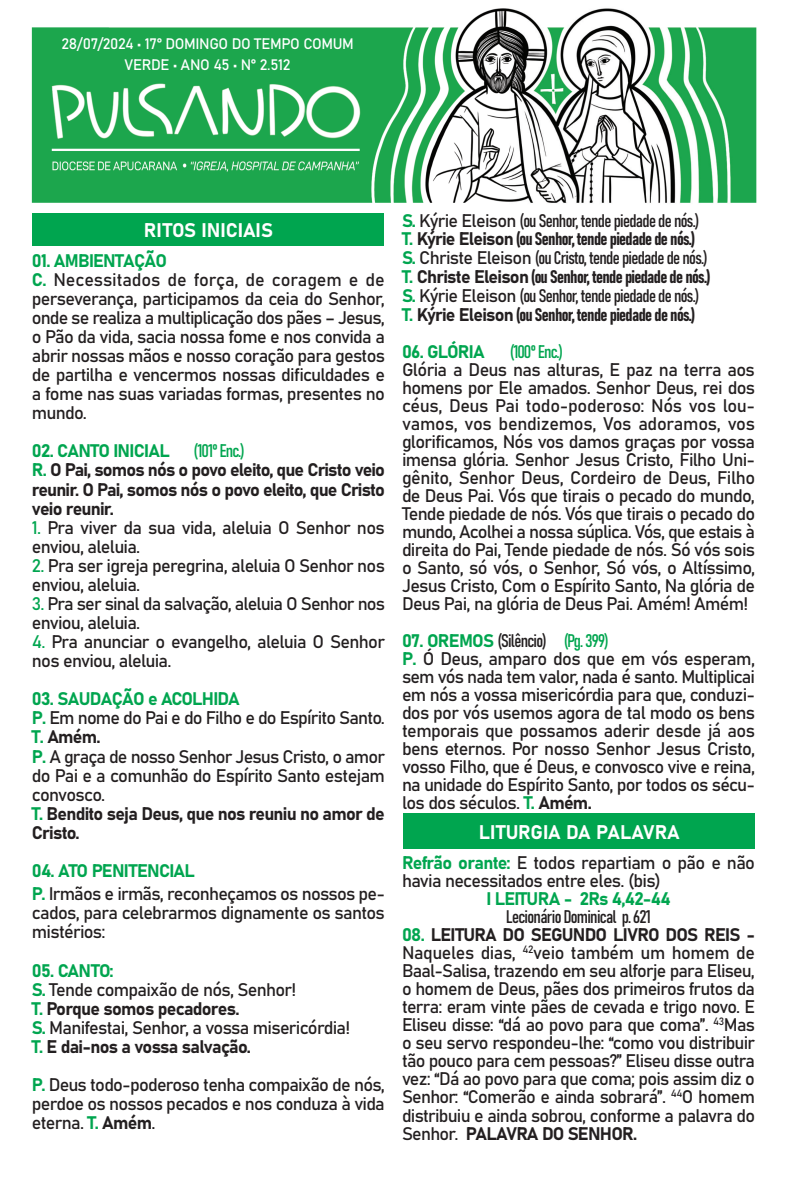
<style>
.page{position:relative;width:787px;height:1191px;background:#fff}
.page>*{position:absolute;margin:0;border:0;box-sizing:border-box;transform-origin:0 0}
.t1{font:19.5px "Bahnschrift";color:#fff}
.t2{font:18px/18px "Bahnschrift";letter-spacing:-.04em;color:#231f20}
.t3{font:18px "Bahnschrift";letter-spacing:-.04em;color:#00a54f}
.t4{font:15px/21px "Bahnschrift";letter-spacing:-.02em;color:#fff;text-align:center}
.s1{color:#00a54f}
</style>
<div class="page">
<div style="left:33px;top:213px;width:351px;height:32px;background:#00a54f"></div>
<img style="left:31px;top:8px;width:726px;height:195px">
<div style="left:403px;top:813px;width:352px;height:36px;background:#00a54f"></div>
<p class="t4" style="left:61px;top:33px;width:294px">28/07/2024 • 17° DOMINGO DO TEMPO COMUM<br>VERDE • ANO 45 • N° 2.512</p>
<p class="t1" style="left:144px;top:215px;width:131px">RITOS INICIAIS</p>
<p class="t2" style="left:32px;top:249px;width:354px;line-height:19px"><span class="s1">01. AMBIENTAÇÃO<br>C.</span> Necessitados de força, de coragem e de perseverança, participamos da ceia do Senhor, onde se realiza a multiplicação dos pães – Jesus, o Pão da vida, sacia nossa fome e nos convida a abrir nossas mãos e nosso coração para gestos de partilha e vencermos nossas dificuldades e a fome nas suas variadas formas, presentes no mundo.</p>
<p class="t3" style="left:32px;top:437px;width:139px">02. CANTO INICIAL</p>
<p class="t2" style="left:32px;top:440px;width:355px;line-height:19px;text-indent:162px"><span class="s1">(101º Enc.)<br>R.</span> O Pai, somos nós o povo eleito, que Cristo veio reunir. O Pai, somos nós o povo eleito, que Cristo veio reunir.</p>
<p class="t2" style="left:32px;top:516px;width:354px;line-height:19px"><span class="s1">1.</span> Pra viver da sua vida, aleluia O Senhor nos enviou, aleluia.</p>
<p class="t2" style="left:32px;top:554px;width:354px;line-height:19px"><span class="s1">2.</span> Pra ser igreja peregrina, aleluia O Senhor nos enviou, aleluia.</p>
<p class="t2" style="left:32px;top:593px;width:355px;line-height:19px"><span class="s1">3.</span> Pra ser sinal da salvação, aleluia O Senhor nos enviou, aleluia.</p>
<p class="t2" style="left:32px;top:631px;width:354px;line-height:19px"><span class="s1">4.</span> Pra anunciar o evangelho, aleluia O Senhor nos enviou, aleluia.</p>
<p class="t2" style="left:32px;top:688px;width:354px;line-height:19px"><span class="s1">03. SAUDAÇÃO e ACOLHIDA<br>P.</span> Em nome do Pai e do Filho e do Espírito Santo.<br><span class="s1">T.</span> Amém.<br><span class="s1">P.</span> A graça de nosso Senhor Jesus Cristo, o amor do Pai e a comunhão do Espírito Santo estejam convosco.<br><span class="s1">T.</span> Bendito seja Deus, que nos reuniu no amor de<br>Cristo.</p>
<p class="t2" style="left:32px;top:857px;width:354px;line-height:23.4px"><span class="s1">04. ATO PENITENCIAL<br>P.</span> Irmãos e irmãs, reconheçamos os nossos pe-</p>
<p class="t2" style="left:32px;top:902px;width:354px;line-height:19px">cados, para celebrarmos dignamente os santos mistérios:</p>
<p class="t2" style="left:32px;top:959px;width:320px;line-height:19px"><span class="s1">05. CANTO:<br>S.</span> Tende compaixão de nós, Senhor!<br><span class="s1">T.</span> Porque somos pecadores.<br><span class="s1">S.</span> Manifestai, Senhor, a vossa misericórdia!<br><span class="s1">T.</span> E dai-nos a vossa salvação.</p>
<p class="t2" style="left:32px;top:1074px;width:354px;line-height:19px;text-align:justify"><span class="s1">P.</span> Deus todo-poderoso tenha compaixão de nós, perdoe os nossos pecados e nos conduza à vida eterna. <span class="s1">T.</span> Amém.</p>
<p class="t2" style="left:402px;top:210px;width:310px;line-height:18.8px"><span class="s1">S.</span> Kýrie Eleison (ou Senhor, tende piedade de nós.)<br><span class="s1">T.</span> Kýrie Eleison (ou Senhor, tende piedade de nós.)<br><span class="s1">S.</span> Christe Eleison (ou Cristo, tende piedade de nós.)<br><span class="s1">T.</span> Christe Eleison (ou Senhor, tende piedade de nós.)<br><span class="s1">S.</span> Kýrie Eleison (ou Senhor, tende piedade de nós.)<br><span class="s1">T.</span> Kýrie Eleison (ou Senhor, tende piedade de nós.)</p>
<p class="t3" style="left:402px;top:337px;width:84px">06. GLÓRIA</p>
<p class="t3" style="left:510px;top:337px;width:54px">(100º Enc.)</p>
<p class="t2" style="left:402px;top:359px;width:355px;text-align:justify">Glória a Deus nas alturas, E paz na terra aos homens por Ele amados. Senhor Deus, rei dos céus, Deus Pai todo-poderoso: Nós vos lou&shy;vamos, vos bendizemos, Vos adoramos, vos glorificamos, Nós vos damos graças por vossa imensa glória. Senhor Jesus Cristo, Filho Uni&shy;gênito, Senhor Deus, Cordeiro de Deus, Filho de Deus Pai. Vós que tirais o pecado do mundo, Tende piedade de nós. Vós que tirais o pecado do mundo, Acolhei a nossa súplica. Vós, que estais à direita do Pai, Tende piedade de nós. Só vós sois o Santo, só vós, o Senhor, Só vós, o Altíssimo, Jesus Cristo, Com o Espírito Santo, Na glória de Deus Pai, na glória de Deus Pai. Amém! Amém!</p>
<p class="t2" style="left:402px;top:630px;width:355px"><span class="s1">07. OREMOS</span> (Silêncio) <span class="s1">(Pg. 399)<br>P.</span> Ó Deus, amparo dos que em vós esperam, sem vós nada tem valor, nada é santo. Multiplicai em nós a vossa misericórdia para que, conduzi&shy;dos por vós usemos agora de tal modo os bens temporais que possamos aderir desde já aos bens eternos. Por nosso Senhor Jesus Cristo, vosso Filho, que é Deus, e convosco vive e reina, na unidade do Espírito Santo, por todos os sécu&shy;los dos séculos. <span class="s1">T.</span> Amém.</p>
<p class="t1" style="left:479px;top:817px;width:202px">LITURGIA DA PALAVRA</p>
<p class="t2" style="left:402px;top:853px;width:354px"><span class="s1">Refrão orante:</span> E todos repartiam o pão e não havia necessitados entre eles. (bis)</p>
<p class="t3" style="left:486px;top:885px;width:186px">I LEITURA - 2Rs 4,42-44</p>
<p class="t2" style="left:506px;top:907px;width:146px">Lecionário Dominical p. 621</p>
<p class="t2" style="left:402px;top:925px;width:354px;text-align:justify"><span class="s1">08.</span> LEITURA DO SEGUNDO LIVRO DOS REIS - Naqueles dias, <sup>42</sup>veio também um homem de Baal-Salisa, trazendo em seu alforje para Eliseu, o homem de Deus, pães dos primeiros frutos da terra: eram vinte pães de cevada e trigo novo. E Eliseu disse: “dá ao povo para que coma”. <sup>43</sup>Mas o seu servo respondeu-lhe: “como vou distribuir tão pouco para cem pessoas?” Eliseu disse outra vez: “Dá ao povo para que coma; pois assim diz o Senhor: “Comerão e ainda sobrará”. <sup>44</sup>O homem distribuiu e ainda sobrou, conforme a palavra do Senhor. PALAVRA DO SENHOR.</p>
</div>
